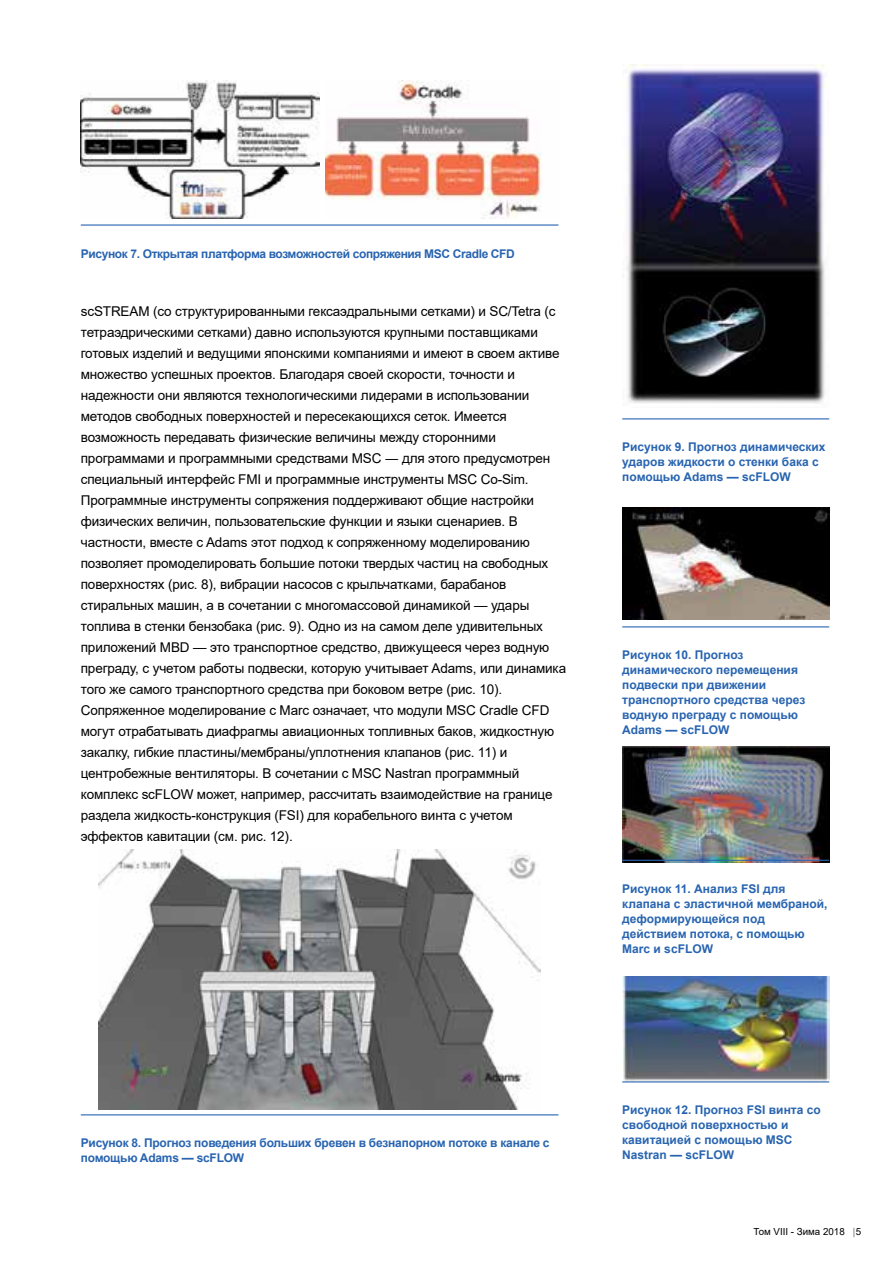
<style>
.page{position:relative;width:893px;height:1263px;background:#fff}
.page>*{position:absolute;margin:0;border:0;box-sizing:border-box;transform-origin:0 0}
.t1{font:13.5px/21px "Arial";letter-spacing:-.01em;color:#000}
.t2{font:700 12px/15px "Arial";color:#2864b0}
.t3{font:700 12px/15px "Arial";letter-spacing:-.02em;color:#2864b0}
.t4{font:700 12px "Arial";letter-spacing:-.03em;color:#2864b0}
.t5{font:9.75px "Arial";color:#000}
.s1{color:#6d6e71}
</style>
<div class="page">
<img style="left:81px;top:81px;width:239px;height:138px">
<img style="left:325px;top:81px;width:217px;height:138px">
<hr style="left:81px;top:224px;width:477px;height:2px;background:#2864b0">
<img style="left:98px;top:850px;width:443px;height:260px">
<hr style="left:81px;top:1114px;width:477px;height:1px;background:#2864b0">
<img style="left:626px;top:64px;width:202px;height:340px">
<hr style="left:622px;top:418px;width:207px;height:1px;background:#2864b0">
<img style="left:622px;top:508px;width:207px;height:112px">
<hr style="left:622px;top:626px;width:207px;height:1px;background:#2864b0">
<img style="left:622px;top:746px;width:207px;height:117px">
<hr style="left:622px;top:860px;width:207px;height:1px;background:#2864b0">
<img style="left:622px;top:976px;width:207px;height:105px">
<hr style="left:622px;top:1081px;width:207px;height:1px;background:#2864b0">
<p class="t4" style="left:81px;top:245px;width:436px">Рисунок 7. Открытая платформа возможностей сопряжения MSC Cradle CFD</p>
<p class="t1" style="left:81px;top:300px;width:487px">scSTREAM (со структурированными гексаэдральными сетками) и SC/Tetra (с тетраэдрическими сетками) давно используются крупными поставщиками готовых изделий и ведущими японскими компаниями и имеют в своем активе множество успешных проектов. Благодаря своей скорости, точности и надежности они являются технологическими лидерами в использовании методов свободных поверхностей и пересекающихся сеток. Имеется возможность передавать физические величины между сторонними программами и программными средствами MSC ― для этого предусмотрен специальный интерфейс FMI и программные инструменты MSC Co-Sim.<br>Программные инструменты сопряжения поддерживают общие настройки физических величин, пользовательские функции и языки сценариев. В частности, вместе с Adams этот подход к сопряженному моделированию позволяет промоделировать большие потоки твердых частиц на свободных поверхностях (рис. 8), вибрации насосов с крыльчатками, барабанов стиральных машин, а в сочетании с многомассовой динамикой — удары топлива в стенки бензобака (рис. 9). Одно из на самом деле удивительных приложений MBD — это транспортное средство, движущееся через водную преграду, с учетом работы подвески, которую учитывает Adams, или динамика того же самого транспортного средства при боковом ветре (рис. 10).<br>Сопряженное моделирование с Marc означает, что модули MSC Cradle CFD могут отрабатывать диафрагмы авиационных топливных баков, жидкостную закалку, гибкие пластины/мембраны/уплотнения клапанов (рис. 11) и центробежные вентиляторы. В сочетании с MSC Nastran программный комплекс scFLOW может, например, рассчитать взаимодействие на границе раздела жидкость-конструкция (FSI) для корабельного винта с учетом эффектов кавитации (см. рис. 12).</p>
<p class="t2" style="left:622px;top:440px;width:205px">Рисунок 9. Прогноз динамических ударов жидкости о стенки бака с помощью Adams — scFLOW</p>
<p class="t2" style="left:622px;top:648px;width:185px">Рисунок 10. Прогноз динамического перемещения подвески при движении транспортного средства через водную преграду с помощью<br>Adams — scFLOW</p>
<p class="t2" style="left:622px;top:881px;width:207px">Рисунок 11. Анализ FSI для клапана с эластичной мембраной, деформирующейся под действием потока, с помощью<br>Marc и scFLOW</p>
<p class="t3" style="left:81px;top:1136px;width:470px">Рисунок 8. Прогноз поведения больших бревен в безнапорном потоке в канале с помощью Adams — scFLOW</p>
<p class="t2" style="left:622px;top:1103px;width:200px">Рисунок 12. Прогноз FSI винта со свободной поверхностью и кавитацией с помощью MSC<br>Nastran — scFLOW</p>
<p class="t5" style="left:754px;top:1224px;width:109px">Том VIII - Зима 2018 <span class="s1">|</span>5</p>
</div>
